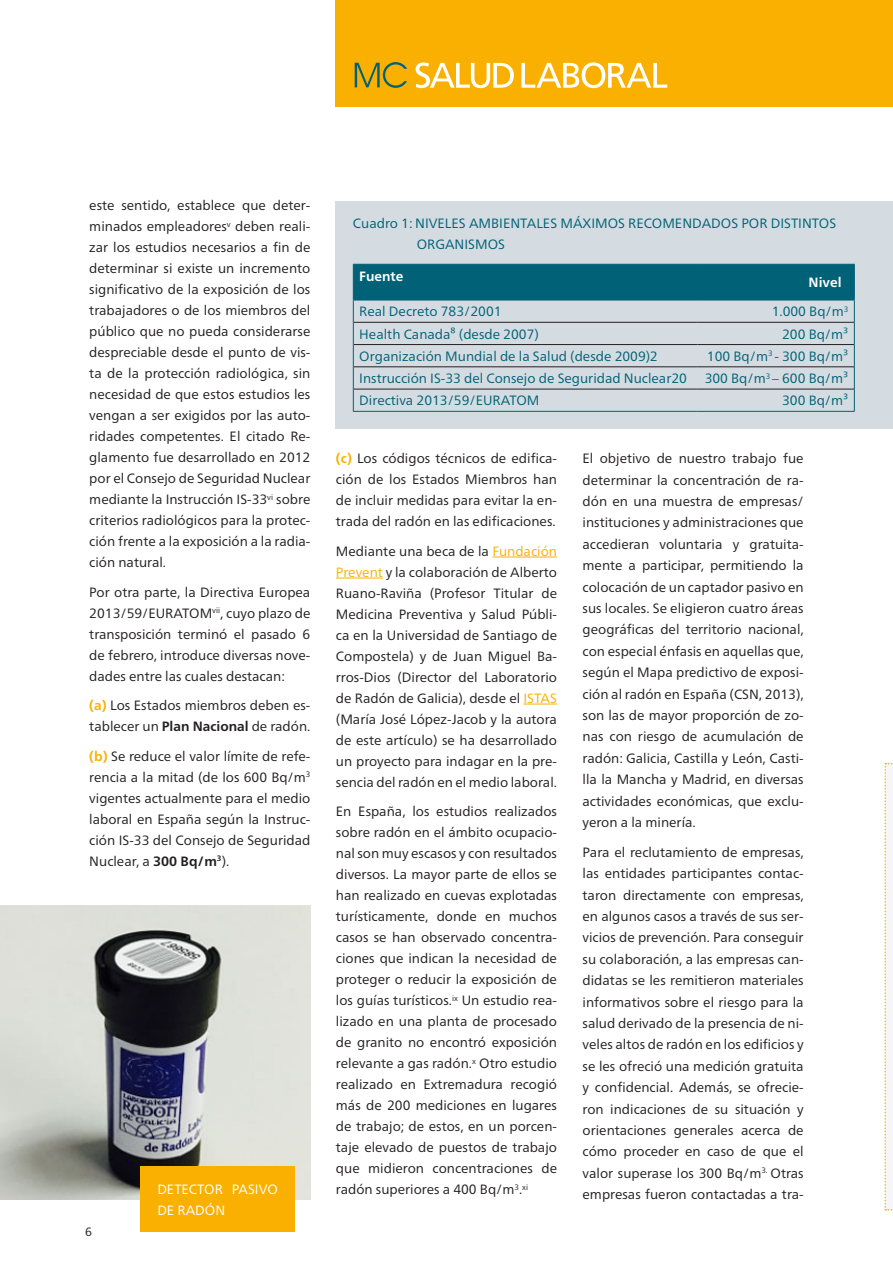
<style>
.page{position:relative;width:893px;height:1263px;background:#fff}
.page>*{position:absolute;margin:0;border:0;box-sizing:border-box;transform-origin:0 0}
.t1{font:13.5px/21px "Frutiger Neue LT Pro";color:#231f20;text-align:justify}
.t2{font:13.5px/21px "Frutiger Neue LT Pro";color:#016176}
.texto_artículos{font:13.5px/21px "Frutiger Neue LT Pro";color:#fff}
.t3{font:700 13.5px "Frutiger Neue LT Pro";color:#fff}
.t4{font:12px "Frutiger Neue LT Pro";color:#231f20}
.s1{font-weight:700;color:#f9b000}
.s2{font-weight:700}
.s3{color:#f9b000}
</style>
<div class="page">
<div style="left:336px;top:0;width:557px;height:106px;background:#f9b000"></div>
<div style="left:336px;top:201px;width:557px;height:228px;background:#d4dce2"></div>
<svg style="left:353px;top:264px;width:502px;height:147px"></svg>
<hr style="left:353px;top:411px;width:344px;height:1px;background:#016176">
<hr style="left:697px;top:411px;width:158px;height:1px;background:#016176">
<img style="left:0;top:905px;width:310px;height:294px">
<hr style="left:492px;top:557px;width:65px;height:1px;background:#f9b000">
<hr style="left:336px;top:578px;width:47px;height:1px;background:#f9b000">
<hr style="left:523px;top:704px;width:34px;height:1px;background:#f9b000">
<div style="left:140px;top:1166px;width:155px;height:66px;background:#f9b000"></div>
<svg style="left:884px;top:763px;width:9px;height:447px"></svg>
<svg style="left:355px;top:62px;width:52px;height:26px"></svg>
<svg style="left:416px;top:62px;width:98px;height:26px"></svg>
<svg style="left:521px;top:62px;width:146px;height:26px"></svg>
<p class="t1" style="left:89px;top:195px;width:223px">este sentido, establece que deter&shy;minados empleadores<sup>v</sup> deben reali&shy;zar los estudios necesarios a fin de determinar si existe un incremento significativo de la exposición de los trabajadores o de los miembros del público que no pueda considerarse despreciable desde el punto de vis&shy;ta de la protección radiológica, sin necesidad de que estos estudios les vengan a ser exigidos por las auto&shy;ridades competentes. El citado Re&shy;glamento fue desarrollado en 2012 por el Consejo de Seguridad Nuclear mediante la Instrucción IS-33<sup>vi</sup> sobre criterios radiológicos para la protec&shy;ción frente a la exposición a la radia&shy;ción natural.</p>
<p class="t1" style="left:89px;top:581px;width:223px">Por otra parte, la Directiva Europea 2013/59/EURATOM<sup>vii</sup>, cuyo plazo de transposición terminó el pasado 6 de febrero, introduce diversas nove&shy;dades entre las cuales destacan:</p>
<p class="t1" style="left:89px;top:695px;width:223px"><span class="s1">(a)</span> Los Estados miembros deben es&shy;tablecer un <span class="s2">Plan Nacional</span> de radón.</p>
<p class="t1" style="left:89px;top:745px;width:223px"><span class="s1">(b)</span> Se reduce el valor límite de refe&shy;rencia a la mitad (de los 600 Bq/m<sup>3 </sup>vigentes actualmente para el medio laboral en España según la Instruc&shy;ción IS-33 del Consejo de Seguridad Nuclear, a <span class="s2">300 Bq/m</span><sup>3</sup>).</p>
<p class="t4" style="left:85px;top:1224px;width:8px">6</p>
<p class="texto_artículos" style="left:157px;top:1178px;width:122px">DETECTOR PASIVO<br>DE RADÓN</p>
<p class="t2" style="left:417px;top:213px;width:421px;text-indent:-64px">Cuadro 1: NIVELES AMBIENTALES MÁXIMOS RECOMENDADOS POR DISTINTOS<br>ORGANISMOS</p>
<p class="t3" style="left:359px;top:268px;width:46px">Fuente</p>
<p class="t3" style="left:808px;top:275px;width:35px">Nivel</p>
<p class="t2" style="left:359px;top:301px;width:144px">Real Decreto 783/2001</p>
<p class="t2" style="left:772px;top:301px;width:78px">1.000 Bq/m<sup>3</sup></p>
<p class="t2" style="left:359px;top:323px;width:181px">Health Canada⁸ (desde 2007)</p>
<p class="t2" style="left:782px;top:323px;width:68px">200 Bq/m³</p>
<p class="t2" style="left:359px;top:345px;width:300px">Organización Mundial de la Salud (desde 2009)2</p>
<p class="t2" style="left:707px;top:345px;width:143px">100 Bq/m<sup>3</sup> - 300 Bq/m³</p>
<p class="t2" style="left:359px;top:368px;width:329px">Instrucción IS-33 del Consejo de Seguridad Nuclear20</p>
<p class="t2" style="left:705px;top:368px;width:145px">300 Bq/m<sup>3</sup> – 600 Bq/m³</p>
<p class="t2" style="left:359px;top:390px;width:182px">Directiva 2013/59/EURATOM</p>
<p class="t2" style="left:782px;top:390px;width:68px">300 Bq/m³</p>
<p class="t1" style="left:336px;top:448px;width:223px"><span class="s1">(c)</span> Los códigos técnicos de edifica&shy;ción de los Estados Miembros han de incluir medidas para evitar la en&shy;trada del radón en las edificaciones.</p>
<p class="t1" style="left:336px;top:540px;width:223px">Mediante una beca de la <span class="s3">Fundación Prevent</span> y la colaboración de Alberto Ruano-Raviña (Profesor Titular de Medicina Preventiva y Salud Públi&shy;ca en la Universidad de Santiago de Compostela) y de Juan Miguel Ba&shy;rros-Dios (Director del Laboratorio de Radón de Galicia), desde el <span class="s3">ISTAS </span>(María José López-Jacob y la autora de este artículo) se ha desarrollado un proyecto para indagar en la pre&shy;sencia del radón en el medio laboral.</p>
<p class="t1" style="left:336px;top:801px;width:223px">En España, los estudios realizados sobre radón en el ámbito ocupacio&shy;nal son muy escasos y con resultados diversos. La mayor parte de ellos se han realizado en cuevas explotadas turísticamente, donde en muchos casos se han observado concentra&shy;ciones que indican la necesidad de proteger o reducir la exposición de los guías turísticos.<sup>ix</sup> Un estudio rea&shy;lizado en una planta de procesado de granito no encontró exposición relevante a gas radón.<sup>x</sup> Otro estudio realizado en Extremadura recogió más de 200 mediciones en lugares de trabajo; de estos, en un porcen&shy;taje elevado de puestos de trabajo que midieron concentraciones de radón superiores a 400 Bq/m<sup>3</sup>.<sup>xi</sup></p>
<p class="t1" style="left:583px;top:448px;width:223px;line-height:21.5px">El objetivo de nuestro trabajo fue determinar la concentración de ra&shy;dón en una muestra de empresas/ instituciones y administraciones que accedieran voluntaria y gratuita&shy;mente a participar, permitiendo la colocación de un captador pasivo en sus locales. Se eligieron cuatro áreas geográficas del territorio nacional, con especial énfasis en aquellas que, según el Mapa predictivo de exposi&shy;ción al radón en España (CSN, 2013), son las de mayor proporción de zo&shy;nas con riesgo de acumulación de radón: Galicia, Castilla y León, Casti&shy;lla la Mancha y Madrid, en diversas actividades económicas, que exclu&shy;yeron a la minería.</p>
<p class="t1" style="left:583px;top:841px;width:223px;line-height:21.5px">Para el reclutamiento de empresas, las entidades participantes contac&shy;taron directamente con empresas, en algunos casos a través de sus ser&shy;vicios de prevención. Para conseguir su colaboración, a las empresas can&shy;didatas se les remitieron materiales informativos sobre el riesgo para la salud derivado de la presencia de ni&shy;veles altos de radón en los edificios y se les ofreció una medición gratuita y confidencial. Además, se ofrecie&shy;ron indicaciones de su situación y orientaciones generales acerca de cómo proceder en caso de que el valor superase los 300 Bq/m<sup>3.</sup> Otras empresas fueron contactadas a tra-</p>
</div>
